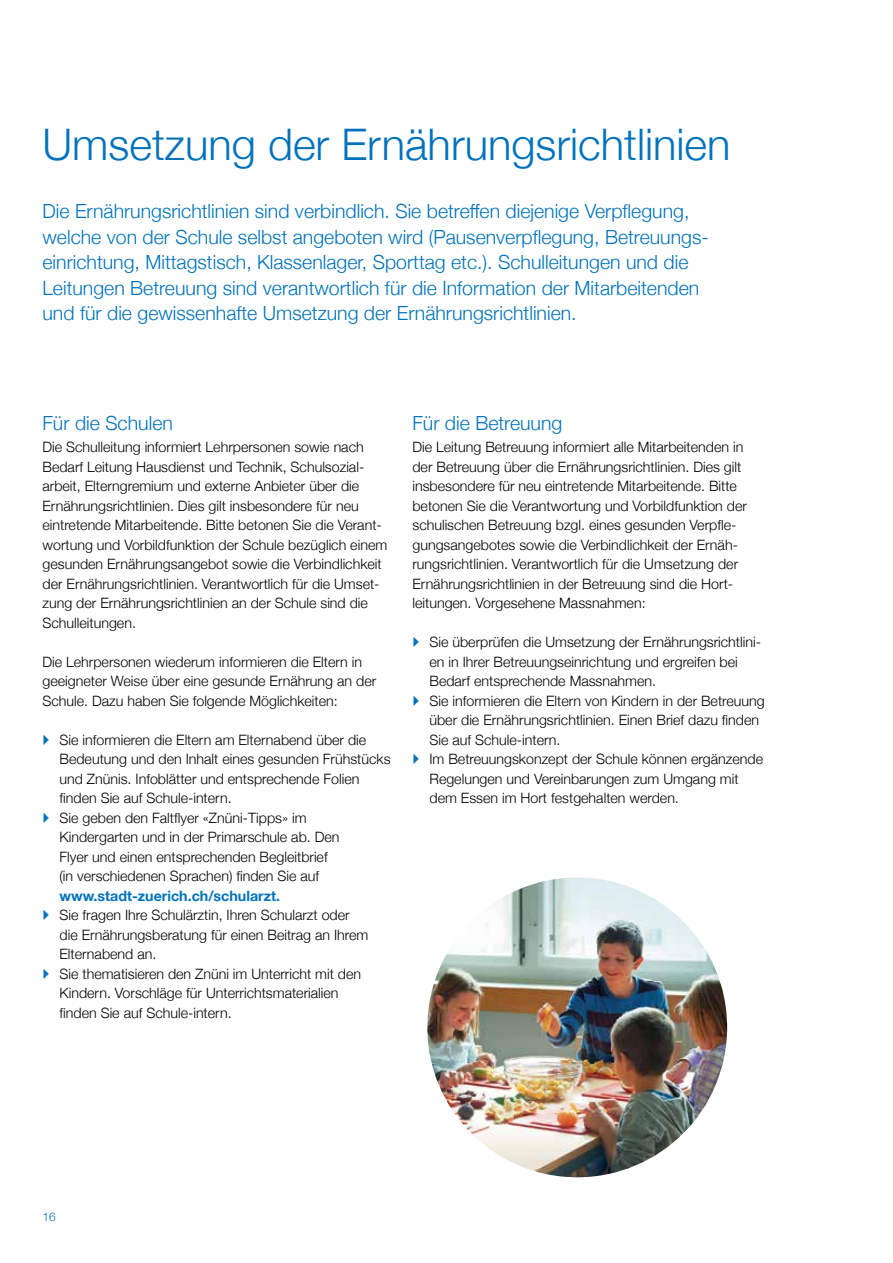
<style>
.page{position:relative;width:893px;height:1263px;background:#fff}
.page>*{position:absolute;margin:0;border:0;box-sizing:border-box;transform-origin:0 0}
.t1{font:300 43.5px "Helvetica Neue";color:#0072bc}
.t2{font:300 19.5px/25.5px "Helvetica Neue";color:#0072bc}
.t3{font:300 14.25px/19.5px "Helvetica Neue";color:#000}
.t4{font:700 14.25px "Helvetica Neue";color:#0072bc}
.t5{font:300 12px "Helvetica Neue";color:#0072bc}
</style>
<div class="page">
<img style="left:427px;top:877px;width:300px;height:300px;border-radius:150px">
<h1 class="t1" style="left:43px;top:109px;width:689px">Umsetzung der Ernährungsrichtlinien</h1>
<p class="t2" style="left:43px;top:197px;width:665px">Die Ernährungsrichtlinien sind verbindlich. Sie betreffen diejenige Verpflegung, welche von der Schule selbst angeboten wird (Pausenverpflegung, Betreuungs&shy;einrichtung, Mittagstisch, Klassenlager, Sporttag etc.). Schulleitungen und die Leitungen Betreuung sind verantwortlich für die Information der Mitarbeitenden und für die gewissenhafte Umsetzung der Ernährungsrichtlinien.</p>
<h2 class="t2" style="left:43px;top:408px;width:132px">Für die Schulen</h2>
<p class="t3" style="left:43px;top:436px;width:346px">Die Schulleitung informiert Lehrpersonen sowie nach Bedarf Leitung Hausdienst und Technik, Schulsozial&shy;arbeit, Elterngremium und externe Anbieter über die Ernährungsrichtlinien. Dies gilt insbesondere für neu eintretende Mitarbeitende. Bitte betonen Sie die Verant&shy;wortung und Vorbildfunktion der Schule bezüglich einem gesunden Ernährungsangebot sowie die Verbindlichkeit der Ernährungsrichtlinien. Verantwortlich für die Umset&shy;zung der Ernährungsrichtlinien an der Schule sind die Schulleitungen.</p>
<p class="t3" style="left:43px;top:651px;width:335px">Die Lehrpersonen wiederum informieren die Eltern in geeigneter Weise über eine gesunde Ernährung an der<br>Schule. Dazu haben Sie folgende Möglichkeiten:</p>
<p class="t3" style="left:60px;top:729px;width:332px">Sie informieren die Eltern am Elternabend über die Bedeutung und den Inhalt eines gesunden Frühstücks und Znünis. Infoblätter und entsprechende Folien finden Sie auf Schule-intern.<br>Sie geben den Faltflyer «Znüni-Tipps» im<br>Kindergarten und in der Primarschule ab. Den<br>Flyer und einen entsprechenden Begleitbrief<br>(in verschiedenen Sprachen) finden Sie auf</p>
<p class="t4" style="left:60px;top:884px;width:222px">www.stadt-zuerich.ch/schularzt.</p>
<p class="t3" style="left:60px;top:904px;width:310px">Sie fragen Ihre Schulärztin, Ihren Schularzt oder die Ernährungsberatung für einen Beitrag an Ihrem Elternabend an.<br>Sie thematisieren den Znüni im Unterricht mit den Kindern. Vorschläge für Unterrichtsmaterialien finden Sie auf Schule-intern.</p>
<h2 class="t2" style="left:412px;top:408px;width:151px">Für die Betreuung</h2>
<p class="t3" style="left:412px;top:436px;width:336px">Die Leitung Betreuung informiert alle Mitarbeitenden in der Betreuung über die Ernährungsrichtlinien. Dies gilt insbesondere für neu eintretende Mitarbeitende. Bitte betonen Sie die Verantwortung und Vorbildfunktion der schulischen Betreuung bzgl. eines gesunden Verpfle&shy;gungsangebotes sowie die Verbindlichkeit der Ernäh&shy;rungsrichtlinien. Verantwortlich für die Umsetzung der Ernährungsrichtlinien in der Betreuung sind die Hort&shy;leitungen. Vorgesehene Massnahmen:</p>
<p class="t3" style="left:429px;top:631px;width:337px">Sie überprüfen die Umsetzung der Ernährungsrichtlini&shy;en in Ihrer Betreuungseinrichtung und ergreifen bei Bedarf entsprechende Massnahmen.<br>Sie informieren die Eltern von Kindern in der Betreuung über die Ernährungsrichtlinien. Einen Brief dazu finden Sie auf Schule-intern.<br>Im Betreuungskonzept der Schule können ergänzende Regelungen und Vereinbarungen zum Umgang mit dem Essen im Hort festgehalten werden.</p>
<p class="t5" style="left:43px;top:1206px;width:15px">16</p>
</div>
